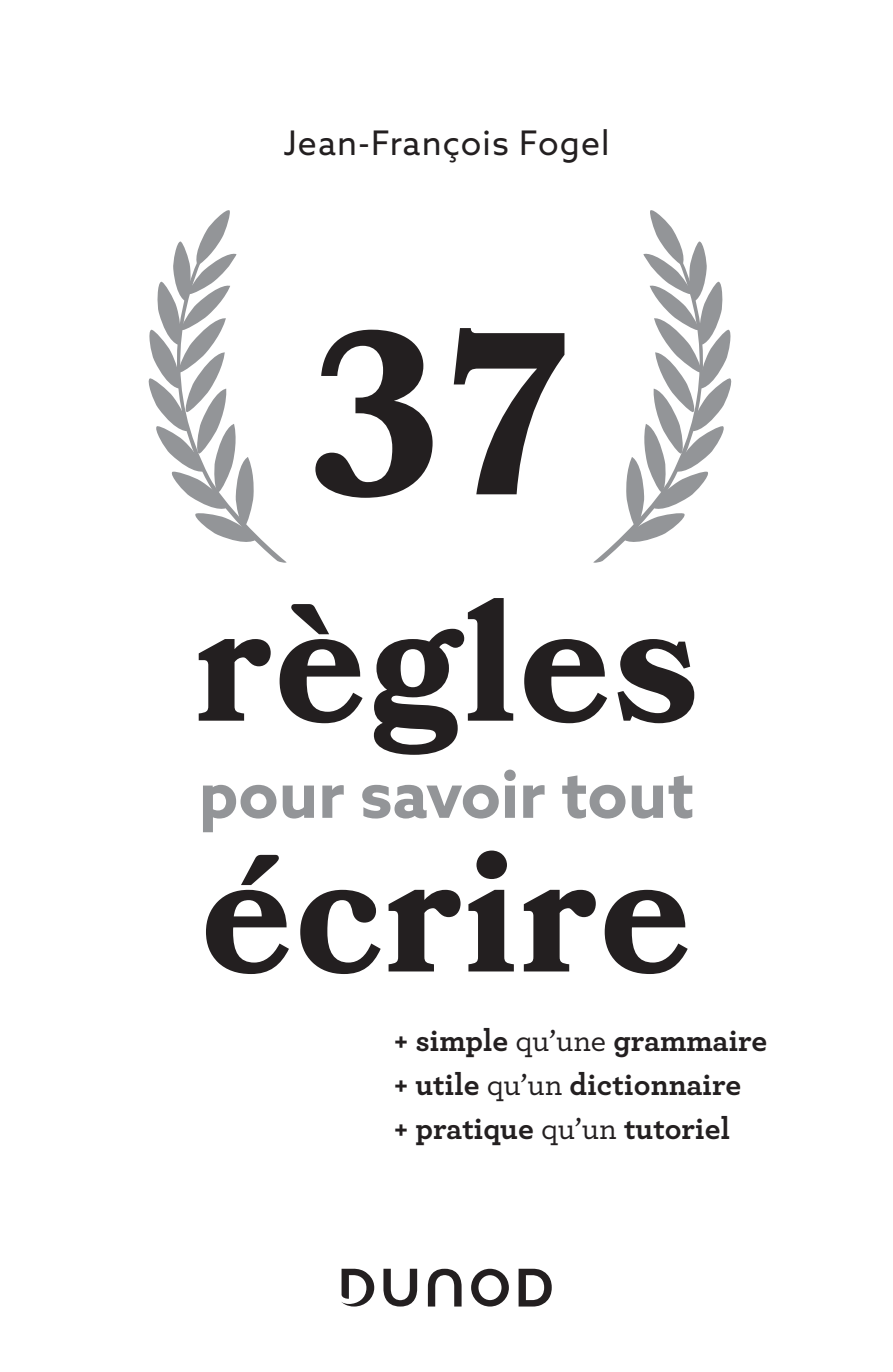
<style>
.page{position:relative;width:893px;height:1372px;background:#fff}
.page>*{position:absolute;margin:0;border:0;box-sizing:border-box;transform-origin:0 0}
.t1{font:700 171.45px "Bookmania";letter-spacing:.02em;color:#231f20}
.t2{font:700 65.48px "Azo Sans";color:#939598}
.t3{font:33.75px "Azo Sans";letter-spacing:.03em;color:#231f20}
.TX_courant_-_Archer{font:700 31.5px "Archer";color:#231f20}
.s1{font-weight:500}
</style>
<div class="page">
<svg style="left:341px;top:1268px;width:33px;height:38px"></svg>
<svg style="left:428px;top:1268px;width:34px;height:38px"></svg>
<svg style="left:383px;top:1268px;width:34px;height:38px"></svg>
<svg style="left:471px;top:1268px;width:38px;height:38px"></svg>
<svg style="left:519px;top:1268px;width:33px;height:38px"></svg>
<svg style="left:315px;top:328px;width:249px;height:170px"></svg>
<svg style="left:593px;top:210px;width:139px;height:353px"></svg>
<svg style="left:148px;top:210px;width:139px;height:353px"></svg>
<p class="t3" style="left:283px;top:121px;width:327px">Jean-François Fogel</p>
<p class="t1" style="left:195px;top:561px;width:504px">règles</p>
<p class="t2" style="left:199px;top:751px;width:497px">pour savoir tout</p>
<p class="t1" style="left:202px;top:812px;width:491px">écrire</p>
<p class="TX_courant_-_Archer" style="left:394px;top:1015px;width:375px">+ simple <span class="s1">qu’une</span> grammaire</p>
<p class="TX_courant_-_Archer" style="left:394px;top:1059px;width:349px">+ utile <span class="s1">qu’un</span> dictionnaire</p>
<p class="TX_courant_-_Archer" style="left:394px;top:1103px;width:338px">+ pratique <span class="s1">qu’un</span> tutoriel</p>
</div>
